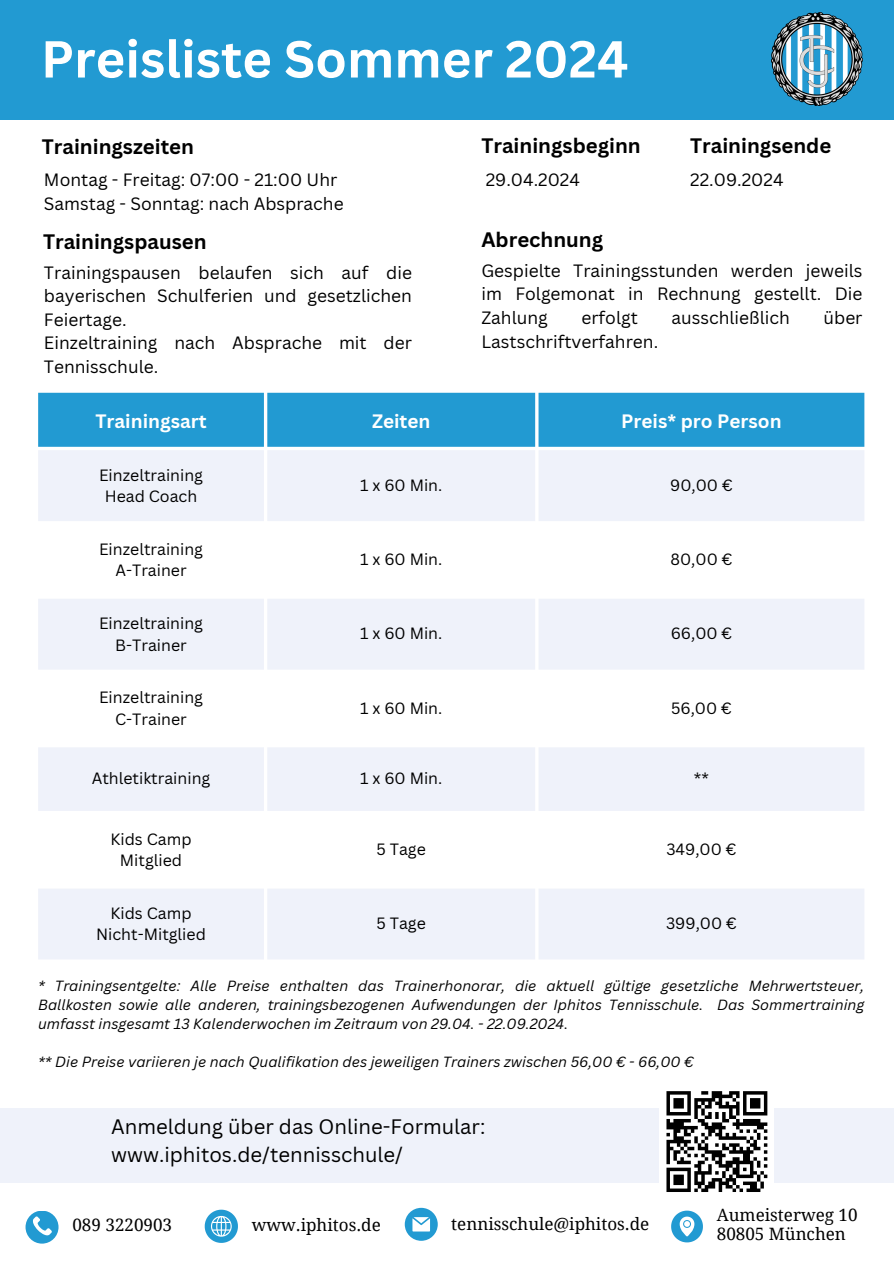
<style>
.page{position:relative;width:894px;height:1264px;background:#fff}
.page>*{position:absolute;margin:0;border:0;box-sizing:border-box;transform-origin:0 0}
.t1{font:700 50.85px "Canva Sans";color:#fff}
.t2{font:700 20.4px "Canva Sans";color:#000}
.t3{font:20.4px/28.2px "Canva Sans";color:#000}
.t4{font:700 18.9px "Canva Sans";color:#fff}
.t5{font:17.4px/23.7px "Canva Sans";color:#000}
.t6{font:17.1px/19.2px "Droid Serif";color:#000}
.t7{font:15.9px "Canva Sans";color:#000}
.t8{font:italic 14.4px/19.2px "Canva Sans";color:#000;text-align:justify}
</style>
<div class="page">
<div style="left:0;top:0;width:893px;height:119px;background:#229ad2"></div>
<img style="left:771px;top:12px;width:91px;height:93px">
<div style="left:38px;top:393px;width:826px;height:54px;background:#229ad2"></div>
<div style="left:38px;top:450px;width:826px;height:509px;background:#eff2fa"></div>
<svg style="left:38px;top:524px;width:826px;height:361px"></svg>
<div style="left:0;top:1107px;width:893px;height:75px;background:#eff2fa"></div>
<div style="left:659px;top:1084px;width:115px;height:114px;background:#fff"></div>
<svg style="left:666px;top:1091px;width:102px;height:101px"></svg>
<svg style="left:205px;top:1209px;width:33px;height:33px"></svg>
<svg style="left:404px;top:1207px;width:33px;height:33px"></svg>
<svg style="left:671px;top:1210px;width:31px;height:32px"></svg>
<div style="left:26px;top:1210px;width:32px;height:33px;background:#229ad2;border-radius:50%"></div>
<svg style="left:33px;top:1216px;width:19px;height:19px"></svg>
<p class="t1" style="left:41px;top:23px;width:589px">Preisliste Sommer 2024</p>
<p class="t2" style="left:42px;top:132px;width:154px">Trainingszeiten</p>
<p class="t5" style="left:44px;top:168px;width:301px">Montag - Freitag: 07:00 - 21:00 Uhr<br>Samstag - Sonntag: nach Absprache</p>
<p class="t2" style="left:43px;top:227px;width:165px">Trainingspausen</p>
<p class="t5" style="left:44px;top:260px;width:369px">Trainingspausen belaufen sich auf die bayerischen Schulferien und gesetzlichen<br>Feiertage.<br>Einzeltraining nach Absprache mit der<br>Tennisschule.</p>
<p class="t2" style="left:481px;top:131px;width:161px">Trainingsbeginn</p>
<p class="t2" style="left:690px;top:131px;width:143px">Trainingsende</p>
<p class="t5" style="left:485px;top:168px;width:96px">29.04.2024</p>
<p class="t5" style="left:690px;top:168px;width:95px">22.09.2024</p>
<p class="t2" style="left:481px;top:226px;width:123px">Abrechnung</p>
<p class="t5" style="left:481px;top:258px;width:382px;text-align:justify">Gespielte Trainingsstunden werden jeweils im Folgemonat in Rechnung gestellt. Die Zahlung</p>
<p class="t5" style="left:581px;top:305px;width:58px">erfolgt</p>
<p class="t5" style="left:671px;top:305px;width:120px">ausschließlich</p>
<p class="t5" style="left:823px;top:305px;width:40px">über</p>
<p class="t5" style="left:481px;top:329px;width:178px">Lastschriftverfahren.</p>
<p class="t4" style="left:95px;top:407px;width:113px">Trainingsart</p>
<h2 class="t4" style="left:372px;top:407px;width:60px">Zeiten</h2>
<h2 class="t4" style="left:621px;top:407px;width:162px">Preis* pro Person</h2>
<h2 class="t7" style="left:99px;top:463px;width:105px">Einzeltraining</h2>
<h4 class="t7" style="left:105px;top:485px;width:94px">Head Coach</h4>
<h4 class="t7" style="left:360px;top:473px;width:84px">1 x 60 Min.</h4>
<h4 class="t7" style="left:670px;top:473px;width:64px">90,00 €</h4>
<h2 class="t7" style="left:99px;top:538px;width:105px">Einzeltraining</h2>
<h4 class="t7" style="left:115px;top:559px;width:73px">A-Trainer</h4>
<p class="t7" style="left:99px;top:612px;width:105px">Einzeltraining</p>
<p class="t7" style="left:115px;top:633px;width:73px">B-Trainer</p>
<p class="t7" style="left:99px;top:686px;width:105px">Einzeltraining</p>
<p class="t7" style="left:115px;top:707px;width:73px">C-Trainer</p>
<h2 class="t7" style="left:360px;top:548px;width:84px">1 x 60 Min.</h2>
<h4 class="t7" style="left:670px;top:548px;width:63px">80,00 €</h4>
<p class="t7" style="left:360px;top:622px;width:84px">1 x 60 Min.</p>
<p class="t7" style="left:670px;top:622px;width:63px">66,00 €</p>
<p class="t7" style="left:360px;top:696px;width:84px">1 x 60 Min.</p>
<p class="t7" style="left:671px;top:696px;width:62px">56,00 €</p>
<p class="t7" style="left:92px;top:767px;width:120px">Athletiktraining</p>
<p class="t7" style="left:360px;top:767px;width:84px">1 x 60 Min.</p>
<p class="t7" style="left:693px;top:767px;width:17px">**</p>
<p class="t7" style="left:110px;top:827px;width:83px">Kids Camp</p>
<p class="t7" style="left:120px;top:849px;width:64px">Mitglied</p>
<p class="t7" style="left:110px;top:902px;width:83px">Kids Camp</p>
<p class="t7" style="left:96px;top:923px;width:111px">Nicht-Mitglied</p>
<p class="t7" style="left:376px;top:837px;width:51px">5 Tage</p>
<p class="t7" style="left:666px;top:837px;width:72px">349,00 €</p>
<p class="t7" style="left:376px;top:912px;width:51px">5 Tage</p>
<p class="t7" style="left:666px;top:912px;width:72px">399,00 €</p>
<h4 class="t8" style="left:38px;top:975px;width:827px">* Trainingsentgelte: Alle Preise enthalten das Trainerhonorar, die aktuell gültige gesetzliche Mehrwertsteuer, Ballkosten sowie alle anderen, trainingsbezogenen Aufwendungen der Iphitos Tennisschule. Das Sommertraining umfasst insgesamt 13 Kalenderwochen im Zeitraum von 29.04. - 22.09.2024.</h4>
<p class="t8" style="left:38px;top:1052px;width:657px">** Die Preise variieren je nach Qualifikation des jeweiligen Trainers zwischen 56,00 € - 66,00 €</p>
<p class="t3" style="left:111px;top:1111px;width:376px">Anmeldung über das Online-Formular: www.iphitos.de/tennisschule/</p>
<p class="t6" style="left:72px;top:1215px;width:101px">089 3220903</p>
<p class="t6" style="left:252px;top:1215px;width:130px">www.iphitos.de</p>
<p class="t6" style="left:451px;top:1214px;width:199px">tennisschule@iphitos.de</p>
<h3 class="t6" style="left:716px;top:1205px;width:142px">Aumeisterweg 10<br>80805 München</h3>
</div>
